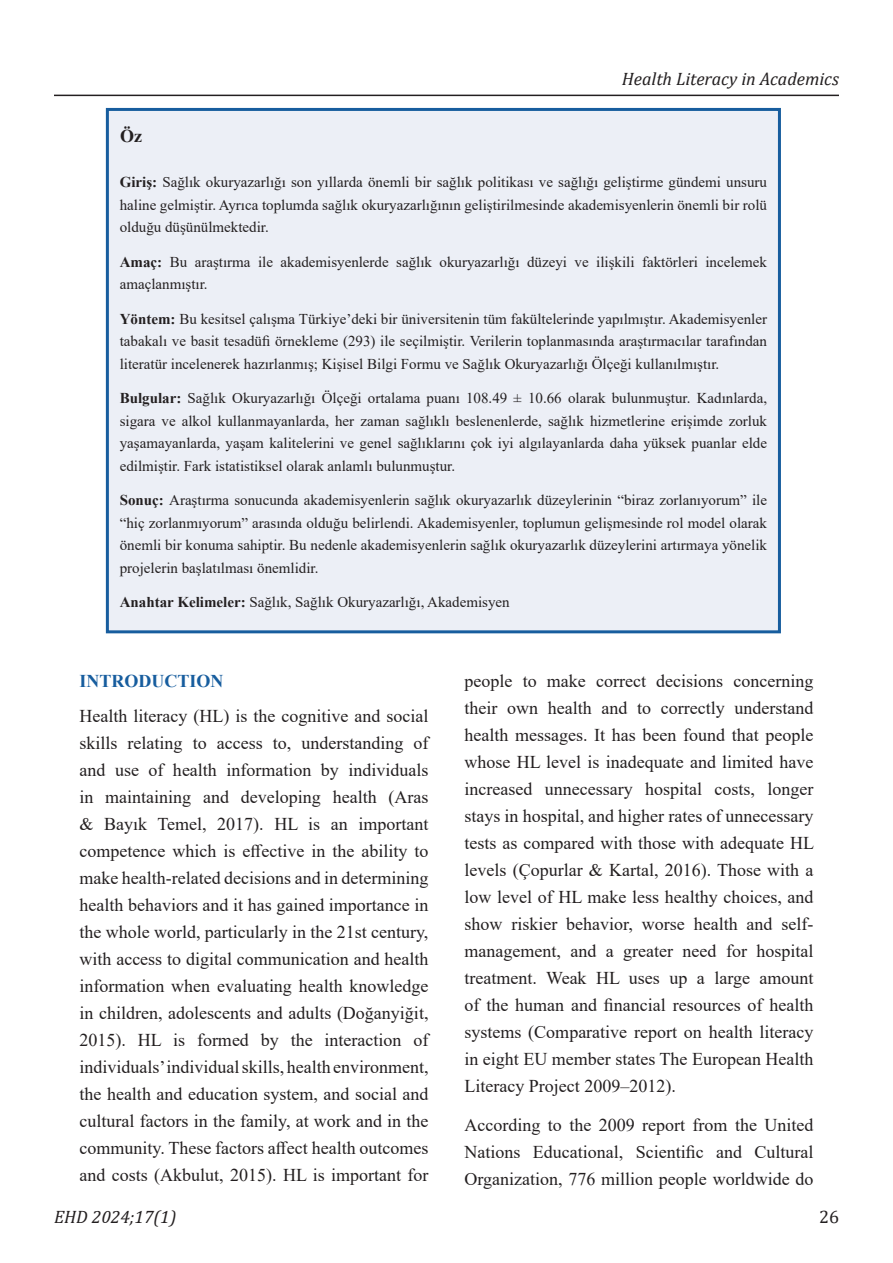
<style>
.page{position:relative;width:893px;height:1263px;background:#fff}
.page>*{position:absolute;margin:0;border:0;box-sizing:border-box;transform-origin:0 0}
.Normal_apa_body{font:18px/27px "Times New Roman";color:#231f20;text-align:justify}
.t1{font:italic 18px "Cambria";color:#231f20}
.metin_gövde_başlık_1{font:700 18px "Times New Roman";color:#175d9e}
.t2{font:18px "Cambria";color:#231f20}
.t3{font:700 18px "Times New Roman";color:#231f20}
.Normal_apa_body-2{font:15px/22.5px "Times New Roman";color:#231f20;text-align:justify}
.s1{font-weight:700}
</style>
<div class="page">
<div style="left:106px;top:108px;width:675px;height:525px;background:#eceff6;border:3px solid #175d9e"></div>
<hr style="left:54px;top:95px;width:785px;height:1px;background:#231f20">
<p class="t1" style="left:622px;top:66px;width:219px">Health Literacy in Academics</p>
<p class="t3" style="left:120px;top:123px;width:23px">Öz</p>
<p class="Normal_apa_body-2" style="left:120px;top:171px;width:649px"><span class="s1">Giriş:</span> Sağlık okuryazarlığı son yıllarda önemli bir sağlık politikası ve sağlığı geliştirme gündemi unsuru haline gelmiştir. Ayrıca toplumda sağlık okuryazarlığının geliştirilmesinde akademisyenlerin önemli bir rolü olduğu düşünülmektedir.</p>
<p class="Normal_apa_body-2" style="left:120px;top:250px;width:649px"><span class="s1">Amaç:</span> Bu araştırma ile akademisyenlerde sağlık okuryazarlığı düzeyi ve ilişkili faktörleri incelemek amaçlanmıştır.</p>
<p class="Normal_apa_body-2" style="left:120px;top:307px;width:649px"><span class="s1">Yöntem:</span> Bu kesitsel çalışma Türkiye’deki bir üniversitenin tüm fakültelerinde yapılmıştır. Akademisyenler tabakalı ve basit tesadüfi örnekleme (293) ile seçilmiştir. Verilerin toplanmasında araştırmacılar tarafından literatür incelenerek hazırlanmış; Kişisel Bilgi Formu ve Sağlık Okuryazarlığı Ölçeği kullanılmıştır.</p>
<p class="Normal_apa_body-2" style="left:120px;top:387px;width:649px"><span class="s1">Bulgular:</span> Sağlık Okuryazarlığı Ölçeği ortalama puanı 108.49 ± 10.66 olarak bulunmuştur. Kadınlarda, sigara ve alkol kullanmayanlarda, her zaman sağlıklı beslenenlerde, sağlık hizmetlerine erişimde zorluk yaşamayanlarda, yaşam kalitelerini ve genel sağlıklarını çok iyi algılayanlarda daha yüksek puanlar elde edilmiştir. Fark istatistiksel olarak anlamlı bulunmuştur.</p>
<p class="Normal_apa_body-2" style="left:120px;top:489px;width:649px"><span class="s1">Sonuç:</span> Araştırma sonucunda akademisyenlerin sağlık okuryazarlık düzeylerinin “biraz zorlanıyorum” ile “hiç zorlanmıyorum” arasında olduğu belirlendi. Akademisyenler, toplumun gelişmesinde rol model olarak önemli bir konuma sahiptir. Bu nedenle akademisyenlerin sağlık okuryazarlık düzeylerini artırmaya yönelik projelerin başlatılması önemlidir.</p>
<p class="Normal_apa_body-2" style="left:120px;top:591px;width:392px"><span class="s1">Anahtar Kelimeler:</span> Sağlık, Sağlık Okuryazarlığı, Akademisyen</p>
<p class="metin_gövde_başlık_1" style="left:80px;top:668px;width:145px">INTRODUCTION</p>
<p class="Normal_apa_body" style="left:80px;top:702px;width:350px">Health literacy (HL) is the cognitive and social skills relating to access to, understanding of and use of health information by individuals in maintaining and developing health (Aras &amp; Bayık Temel, 2017). HL is an important competence which is effective in the ability to make health-related decisions and in determining health behaviors and it has gained importance in the whole world, particularly in the 21st century, with access to digital communication and health information when evaluating health knowledge in children, adolescents and adults (Doğanyiğit, 2015). HL is formed by the interaction of individuals’ individual skills, health environment, the health and education system, and social and cultural factors in the family, at work and in the community. These factors affect health outcomes and costs (Akbulut, 2015). HL is important for</p>
<p class="Normal_apa_body" style="left:464px;top:667px;width:351px">people to make correct decisions concerning their own health and to correctly understand health messages. It has been found that people whose HL level is inadequate and limited have increased unnecessary hospital costs, longer stays in hospital, and higher rates of unnecessary tests as compared with those with adequate HL levels (Çopurlar &amp; Kartal, 2016). Those with a low level of HL make less healthy choices, and show riskier behavior, worse health and self&shy;management, and a greater need for hospital treatment. Weak HL uses up a large amount of the human and financial resources of health systems (Comparative report on health literacy in eight EU member states The European Health Literacy Project 2009–2012).</p>
<p class="Normal_apa_body" style="left:464px;top:1111px;width:350px">According to the 2009 report from the United Nations Educational, Scientific and Cultural Organization, 776 million people worldwide do</p>
<p class="t1" style="left:54px;top:1204px;width:124px">EHD 2024;17(1)</p>
<p class="t2" style="left:819px;top:1206px;width:21px">26</p>
</div>
